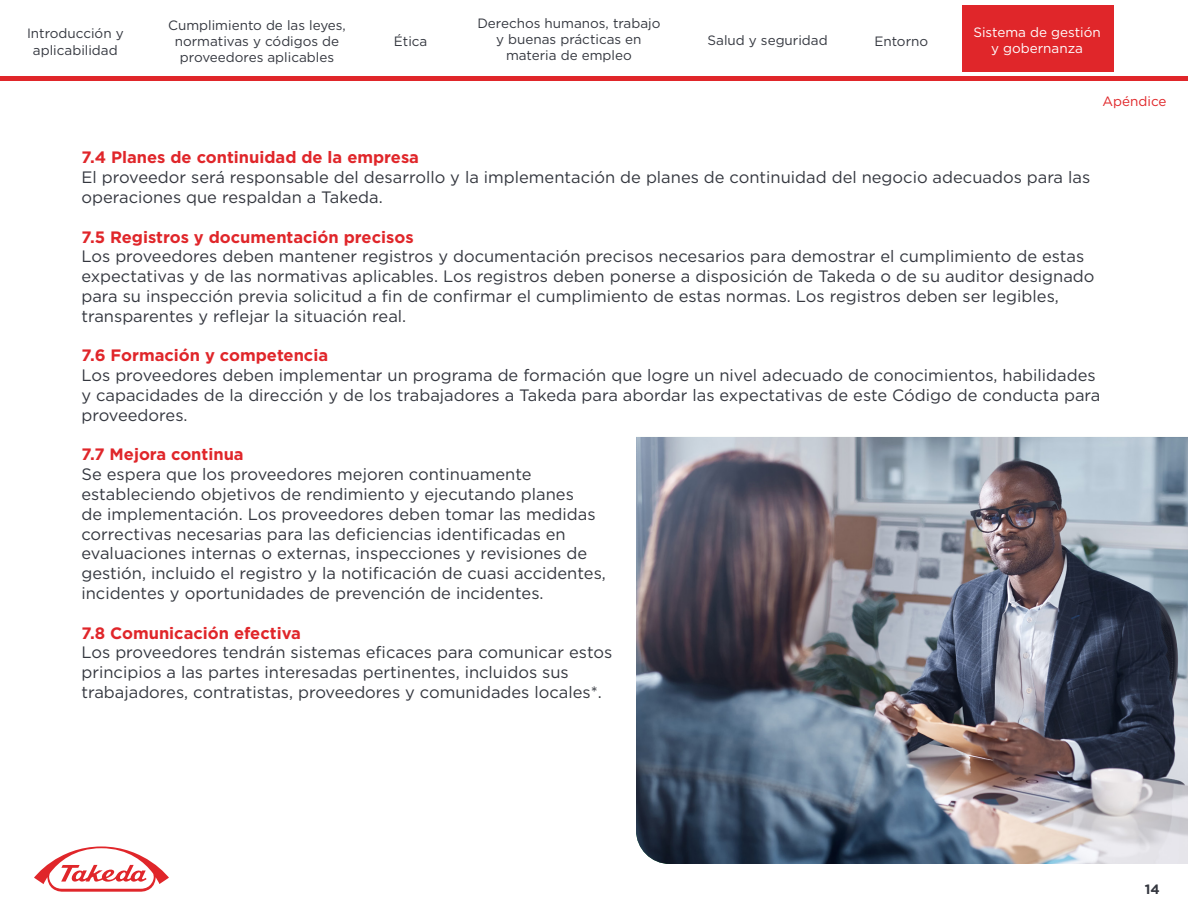
<style>
.page{position:relative;width:1188px;height:918px;background:#fff}
.page>*{position:absolute;margin:0;border:0;box-sizing:border-box;transform-origin:0 0}
.t1{font:16.5px/19.8px "Gotham";color:#34373f}
.t2{font:700 16.5px "Gotham";color:#e0262a}
.t3{font:13.5px/16.2px "Gotham";color:#34373f;text-align:center}
.t4{font:13.5px/16.2px "Gotham";color:#fff;text-align:center}
.t5{font:13.5px "Gotham";color:#e02629}
.t6{font:700 13.5px "Gotham";color:#34373f}
</style>
<div class="page">
<div style="left:962px;top:5px;width:152px;height:67px;background:#e0262a"></div>
<svg style="left:34px;top:846px;width:135px;height:46px"></svg>
<hr style="left:0;top:77px;width:1188px;height:4px;background:#e0262a">
<img style="left:636px;top:437px;width:552px;height:427px">
<p class="t3" style="left:27px;top:25px;width:98px">Introducción y aplicabilidad</p>
<p class="t3" style="left:168px;top:17px;width:179px">Cumplimiento de las leyes, normativas y códigos de proveedores aplicables</p>
<p class="t3" style="left:394px;top:33px;width:35px">Ética</p>
<p class="t3" style="left:477px;top:15px;width:185px">Derechos humanos, trabajo y buenas prácticas en materia de empleo</p>
<p class="t3" style="left:708px;top:32px;width:122px">Salud y seguridad</p>
<p class="t3" style="left:874px;top:33px;width:55px">Entorno</p>
<p class="t4" style="left:973px;top:24px;width:129px">Sistema de gestión y gobernanza</p>
<p class="t5" style="left:1103px;top:92px;width:65px">Apéndice</p>
<p class="t2" style="left:81px;top:147px;width:339px">7.4 Planes de continuidad de la empresa</p>
<p class="t1" style="left:81px;top:167px;width:1010px">El proveedor será responsable del desarrollo y la implementación de planes de continuidad del negocio adecuados para las operaciones que respaldan a Takeda.</p>
<p class="t2" style="left:81px;top:226px;width:334px">7.5 Registros y documentación precisos</p>
<p class="t1" style="left:81px;top:246px;width:1015px">Los proveedores deben mantener registros y documentación precisos necesarios para demostrar el cumplimiento de estas expectativas y de las normativas aplicables. Los registros deben ponerse a disposición de Takeda o de su auditor designado para su inspección previa solicitud a fin de confirmar el cumplimiento de estas normas. Los registros deben ser legibles, transparentes y reflejar la situación real.</p>
<p class="t2" style="left:81px;top:345px;width:248px">7.6 Formación y competencia</p>
<p class="t1" style="left:81px;top:365px;width:1020px">Los proveedores deben implementar un programa de formación que logre un nivel adecuado de conocimientos, habilidades y capacidades de la dirección y de los trabajadores a Takeda para abordar las expectativas de este Código de conducta para proveedores.</p>
<p class="t2" style="left:81px;top:444px;width:164px">7.7 Mejora continua</p>
<p class="t1" style="left:81px;top:464px;width:526px">Se espera que los proveedores mejoren continuamente estableciendo objetivos de rendimiento y ejecutando planes<br>de implementación. Los proveedores deben tomar las medidas correctivas necesarias para las deficiencias identificadas en evaluaciones internas o externas, inspecciones y revisiones de gestión, incluido el registro y la notificación de cuasi accidentes, incidentes y oportunidades de prevención de incidentes.</p>
<p class="t2" style="left:81px;top:622px;width:221px">7.8 Comunicación efectiva</p>
<p class="t1" style="left:81px;top:642px;width:532px">Los proveedores tendrán sistemas eficaces para comunicar estos principios a las partes interesadas pertinentes, incluidos sus trabajadores, contratistas, proveedores y comunidades locales*.</p>
<p class="t6" style="left:1145px;top:880px;width:16px">14</p>
</div>
